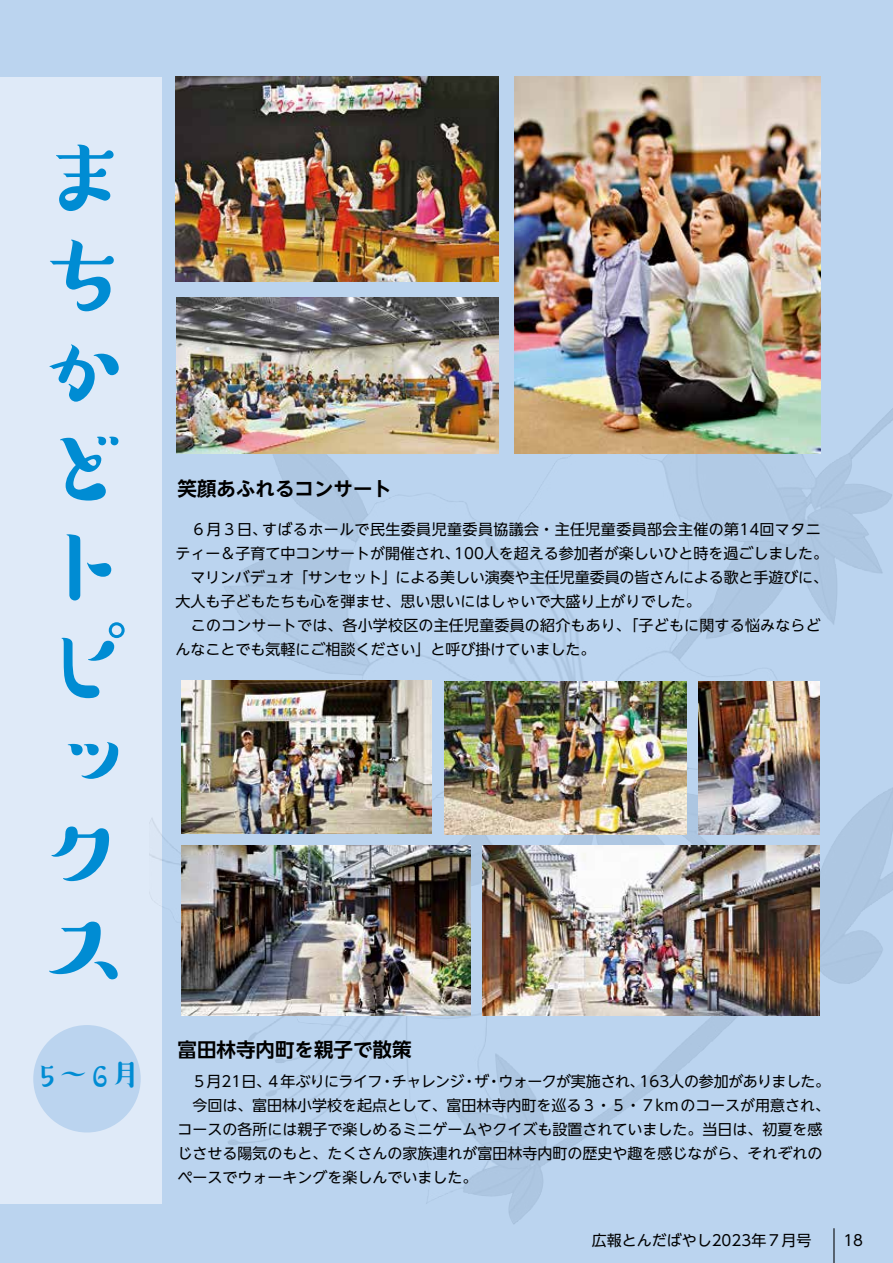
<style>
.page{position:relative;width:893px;height:1263px;background:#bbd4ef}
.page>*{position:absolute;margin:0;border:0;box-sizing:border-box;transform-origin:0 0}
.t1{font:500 105px/96.1px "Suzumushi Std";color:#008cd3}
.t2{font:500 34.5px "Suzumushi Std";color:#008cd3}
.t3{font:700 19.5px "UD Shin Go NT Pro De";color:#000}
.t4{font:15px/24px "UD Shin Go NT Pro";color:#000}
.t5{font:15px "UD Shin Go NT Pro";letter-spacing:.03em;color:#000}
.t6{font:15px "UD Shin Go NT Pro";letter-spacing:-.04em;color:#000}
.t7{font:15px "UD Shin Go NT Pro";letter-spacing:-.02em;color:#000}
</style>
<div class="page">
<div style="left:0;top:77px;width:161px;height:1126px;background:#dfeaf8"></div>
<img style="left:556px;top:408px;width:337px;height:70px">
<div style="left:33px;top:1025px;width:108px;height:107px;background:#bbd4ef;border-radius:50%"></div>
<img style="left:514px;top:77px;width:307px;height:376px">
<img style="left:176px;top:76px;width:323px;height:206px">
<img style="left:176px;top:297px;width:323px;height:156px">
<img style="left:181px;top:680px;width:251px;height:153px">
<img style="left:181px;top:846px;width:290px;height:170px">
<img style="left:444px;top:681px;width:243px;height:153px">
<img style="left:699px;top:682px;width:121px;height:153px">
<img style="left:482px;top:846px;width:338px;height:170px">
<hr style="left:833px;top:1228px;width:1px;height:35px;background:#000">
<h1 class="t1" style="left:31px;top:129px;width:95px">まちかどトピックス</h1>
<h2 class="t2" style="left:30px;top:1051px;width:36px">５</h2>
<h2 class="t2" style="left:56px;top:1051px;width:36px">～</h2>
<h2 class="t2" style="left:83px;top:1051px;width:36px">６</h2>
<h2 class="t2" style="left:109px;top:1051px;width:36px">月</h2>
<h3 class="t3" style="left:177px;top:472px;width:216px">笑顔あふれるコンサート</h3>
<p class="t5" style="left:262px;top:517px;width:560px">すばるホールで民生委員児童委員協議会・主任児童委員部会主催の第14回マタニ</p>
<p class="t4" style="left:176px;top:517px;width:93px">　６月３日、</p>
<p class="t4" style="left:176px;top:541px;width:654px">ティー＆子育て中コンサートが開催され、<br>　マリンバデュオ「サンセット」による美しい演奏や主任児童委員の皆さんによる歌と手遊びに、大人も子どもたちも心を弾ませ、思い思いにはしゃいで大盛り上がりでした。<br>　このコンサートでは、各小学校区の主任児童委員の紹介もあり、「子どもに関する悩みならどんなことでも気軽にご相談ください」と呼び掛けていました。</p>
<p class="t4" style="left:454px;top:541px;width:375px">100人を超える参加者が楽しいひと時を過ごしました。</p>
<h3 class="t3" style="left:177px;top:1034px;width:235px">富田林寺内町を親子で散策</h3>
<p class="t4" style="left:474px;top:1069px;width:16px">ザ</p>
<p class="t6" style="left:499px;top:1069px;width:147px">ウォークが実施され、</p>
<p class="t7" style="left:640px;top:1069px;width:192px">163人の参加がありました。</p>
<p class="t4" style="left:392px;top:1069px;width:74px">チャレンジ</p>
<p class="t6" style="left:266px;top:1069px;width:118px">４年ぶりにライフ</p>
<p class="t4" style="left:178px;top:1069px;width:654px">　５月21日、<br>　今回は、富田林小学校を起点として、富田林寺内町を巡る３・５・７kmのコースが用意され、コースの各所には親子で楽しめるミニゲームやクイズも設置されていました。当日は、初夏を感じさせる陽気のもと、たくさんの家族連れが富田林寺内町の歴史や趣を感じながら、それぞれのペースでウォーキングを楽しんでいました。</p>
<p class="t4" style="left:380px;top:1069px;width:17px">・</p>
<p class="t4" style="left:462px;top:1069px;width:16px">・</p>
<p class="t4" style="left:486px;top:1069px;width:16px">・</p>
<p class="t4" style="left:592px;top:1228px;width:221px">広報とんだばやし2023年７月号</p>
<p class="t4" style="left:843px;top:1228px;width:21px">18</p>
</div>
